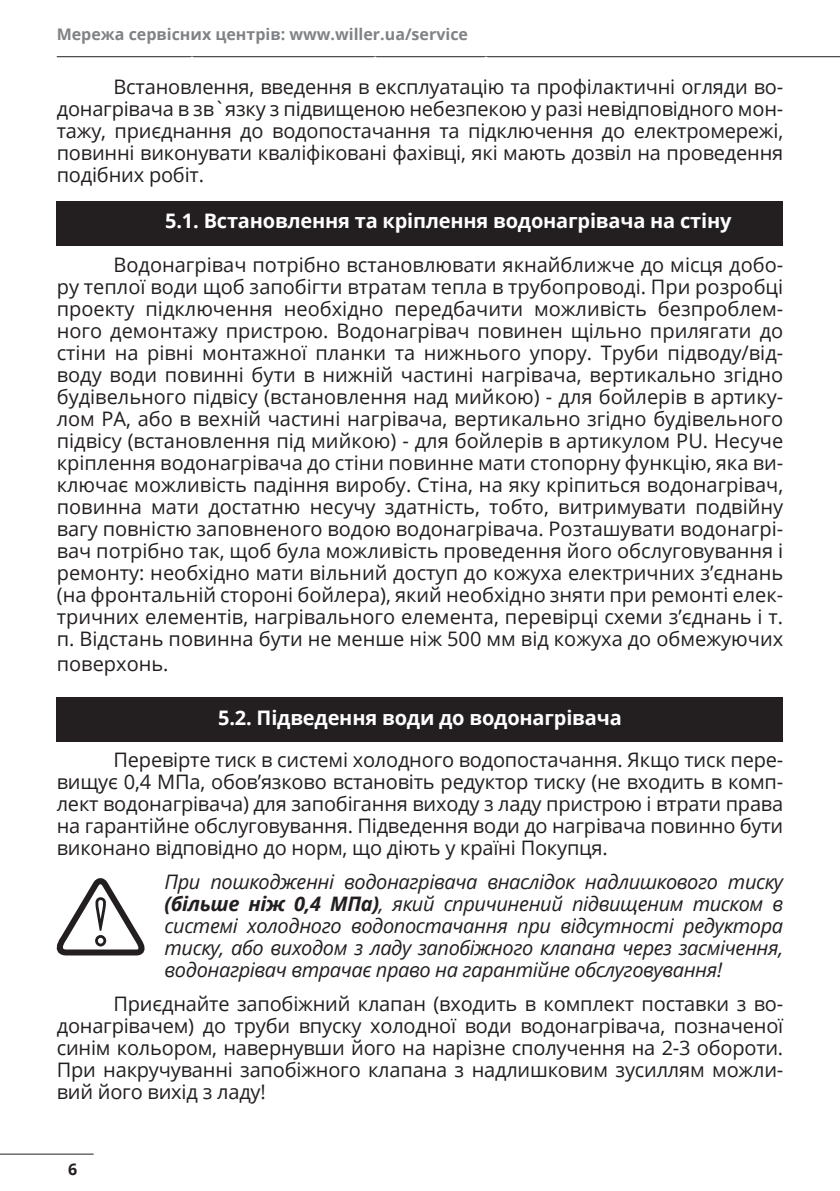
<style>
.page{position:relative;width:840px;height:1191px;background:#fff}
.page>*{position:absolute;margin:0;border:0;box-sizing:border-box;transform-origin:0 0}
.t1{font:20px/22px "Open Sans";letter-spacing:-.01em;color:#231f20;text-align:justify}
.t2{font:italic 20px/22px "Open Sans";letter-spacing:-.02em;color:#231f20;text-align:justify}
.t3{font:700 20px "Open Sans";letter-spacing:-.01em;color:#fff}
.t4{font:700 16px "Open Sans";color:#808285}
.t5{font:700 16px "Open Sans";color:#231f20}
.s1{font-weight:700}
</style>
<div class="page">
<hr style="left:57px;top:56px;width:782px;height:1px;background:#231f20">
<hr style="left:0;top:1153px;width:94px;height:1px;background:#231f20">
<div style="left:57px;top:697px;width:725px;height:45px;background:#231f20"></div>
<div style="left:57px;top:201px;width:725px;height:45px;background:#231f20"></div>
<svg style="left:56px;top:878px;width:89px;height:78px"></svg>
<p class="t4" style="left:57px;top:23px;width:412px">Мережа сервісних центрів: www.willer.ua/service</p>
<p class="t1" style="left:57px;top:75px;width:727px;text-indent:57px">Встановлення, введення в експлуатацію та профілактичні огляди во&shy;донагрівача в зв`язку з підвищеною небезпекою у разі невідповідного мон&shy;тажу, приєднання до водопостачання та підключення до електромережі, повинні виконувати кваліфіковані фахівці, які мають дозвіл на проведення подібних робіт.</p>
<p class="t3" style="left:165px;top:206px;width:567px">5.1. Встановлення та кріплення водонагрівача на стіну</p>
<p class="t1" style="left:57px;top:253px;width:727px;text-indent:57px">Водонагрівач потрібно встановлювати якнайближче до місця добо&shy;ру теплої води щоб запобігти втратам тепла в трубопроводі. При розробці проекту підключення необхідно передбачити можливість безпроблем&shy;ного демонтажу пристрою. Водонагрівач повинен щільно прилягати до стіни на рівні монтажної планки та нижнього упору. Труби підводу/від&shy;воду води повинні бути в нижній частині нагрівача, вертикально згідно будівельного підвісу (встановлення над мийкою) - для бойлерів в артику&shy;лом PA, або в вехній частині нагрівача, вертикально згідно будівельного підвісу (встановлення під мийкою) - для бойлерів в артикулом PU. Несуче кріплення водонагрівача до стіни повинне мати стопорну функцію, яка ви&shy;ключає можливість падіння виробу. Стіна, на яку кріпиться водонагрівач, повинна мати достатню несучу здатність, тобто, витримувати подвійну вагу повністю заповненого водою водонагрівача. Розташувати водонагрі&shy;вач потрібно так, щоб була можливість проведення його обслуговування і ремонту: необхідно мати вільний доступ до кожуха електричних з’єднань (на фронтальній стороні бойлера), який необхідно зняти при ремонті елек&shy;тричних елементів, нагрівального елемента, перевірці схеми з’єднань і т. п. Відстань повинна бути не менше ніж 500 мм від кожуха до обмежуючих</p>
<p class="t1" style="left:57px;top:652px;width:113px">поверхонь.</p>
<p class="t3" style="left:218px;top:703px;width:405px">5.2. Підведення води до водонагрівача</p>
<p class="t1" style="left:57px;top:748px;width:727px;text-indent:57px">Перевірте тиск в системі холодного водопостачання. Якщо тиск пере&shy;вищує 0,4 МПа, обов’язково встановіть редуктор тиску (не входить в комп&shy;лект водонагрівача) для запобігання виходу з ладу пристрою i втрати права на гарантійне обслуговування. Підведення води до нагрівача повинно бути виконано відповідно до норм, що діють у країні Покупця.</p>
<p class="t2" style="left:164px;top:870px;width:619px">При пошкодженні водонагрівача внаслідок надлишкового тиску <span class="s1">(більше ніж 0,4 МПа)</span>, який спричинений підвищеним тиском в системі холодного водопостачання при відсутності редуктора тиску, або виходом з ладу запобіжного клапана через засмічення, водонагрівач втрачає право на гарантійне обслуговування!</p>
<p class="t1" style="left:57px;top:992px;width:727px;text-indent:57px">Приєднайте запобіжний клапан (входить в комплект поставки з во&shy;донагрівачем) до труби впуску холодної води водонагрівача, позначеної синім кольором, навернувши його на нарізне сполучення на 2-3 обороти.<br>При накручуванні запобіжного клапана з надлишковим зусиллям можли&shy;вий його вихід з ладу!</p>
<p class="t5" style="left:68px;top:1157px;width:11px">6</p>
</div>
